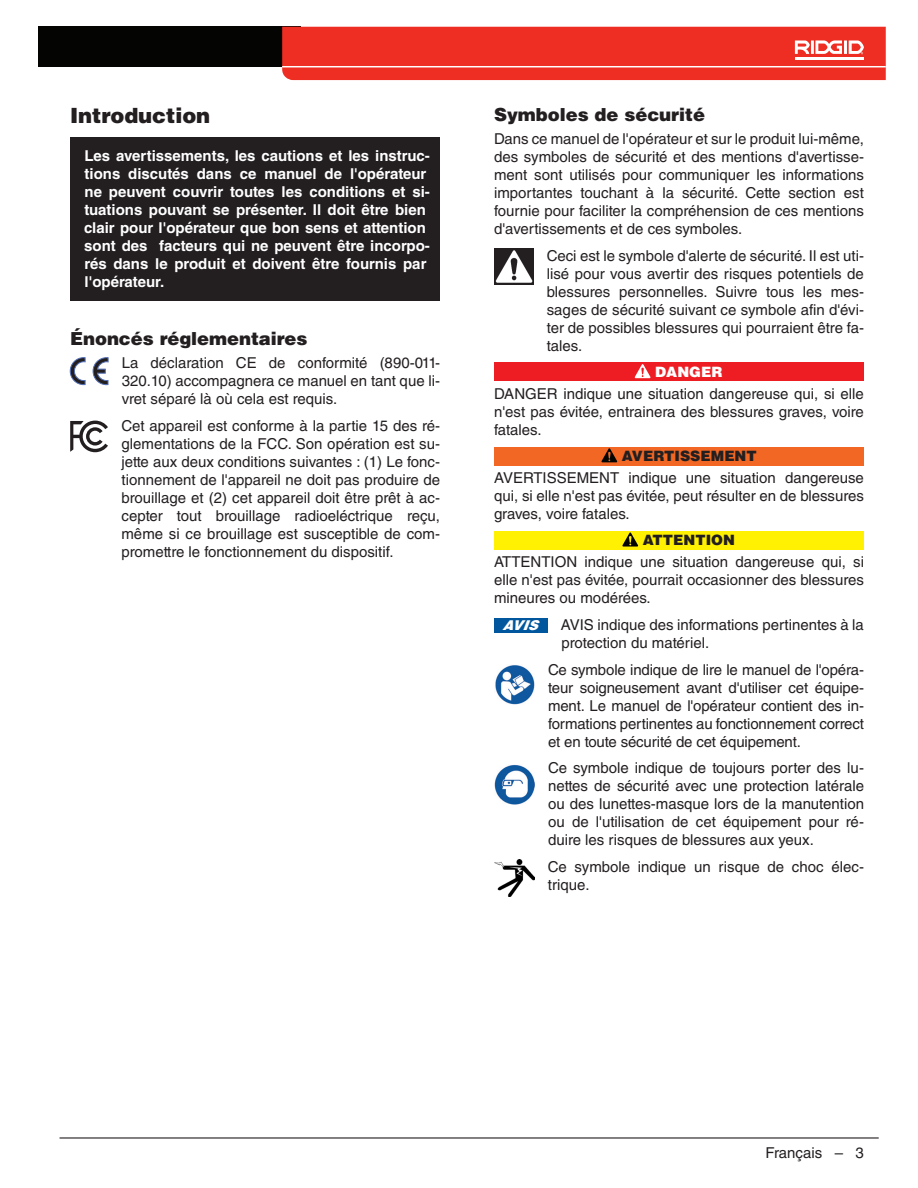
<style>
.page{position:relative;width:918px;height:1188px;background:#fff}
.page>*{position:absolute;margin:0;border:0;box-sizing:border-box;transform-origin:0 0}
.Head_1___h1{font:900 21px "Helvetica LT Std";letter-spacing:-.005em;color:#231f20}
.Head_2____h2{font:900 18px "Helvetica LT Std";letter-spacing:-.005em;color:#231f20}
.Basic_Normal___bn{font:15px/18px "Helvetica LT Std";color:#231f20;text-align:justify}
.Basic_Bold____bb{font:700 15px/18px "Helvetica LT Std";color:#fff}
.Safety_Bar_Symbol{font:900 14.25px "Helvetica LT Std";color:#231f20}
.Safety_Bar_Symbol-2{font:900 14.25px "Helvetica LT Std";color:#fff}
.Notice_White{font:italic 900 13.5px "Helvetica LT Std";color:#fff}
</style>
<div class="page">
<div style="left:38px;top:27px;width:263px;height:40px;background:#040503"></div>
<hr style="left:60px;top:1137px;width:819px;height:2px;background:#231f20">
<div style="left:282px;top:27px;width:604px;height:53px;background:#ee2e22"></div>
<hr style="left:795px;top:57px;width:69px;height:3px;background:#fff">
<div style="left:70px;top:137px;width:370px;height:164px;background:#231f20"></div>
<svg style="left:93px;top:358px;width:15px;height:27px"></svg>
<svg style="left:70px;top:358px;width:15px;height:27px"></svg>
<svg style="left:70px;top:421px;width:38px;height:31px"></svg>
<img style="left:494px;top:249px;width:39px;height:36px">
<div style="left:494px;top:363px;width:370px;height:18px;background:#ee1d23"></div>
<svg style="left:635px;top:364px;width:15px;height:14px"></svg>
<div style="left:494px;top:447px;width:370px;height:18px;background:#f26724"></div>
<svg style="left:602px;top:448px;width:15px;height:14px"></svg>
<div style="left:494px;top:531px;width:370px;height:18px;background:#fff101"></div>
<svg style="left:622px;top:532px;width:16px;height:15px"></svg>
<div style="left:494px;top:618px;width:54px;height:14px;background:#00579d"></div>
<img style="left:495px;top:665px;width:40px;height:40px">
<img style="left:494px;top:765px;width:41px;height:40px">
<img style="left:494px;top:860px;width:40px;height:36px">
<p class="Head_1___h1" style="left:70px;top:102px;width:142px">Introduction</p>
<p class="Basic_Bold____bb" style="left:84px;top:147px;width:347px">Les avertissements, les cautions et les instruc&shy;tions discutés dans ce manuel de l'opérateur ne peuvent couvrir toutes les conditions et si&shy;tuations pouvant se présenter. Il doit être bien clair pour l'opérateur que bon sens et attention sont des facteurs qui ne peuvent être incorpo&shy;rés dans le produit et doivent être fournis par l'opérateur.</p>
<p class="Head_2____h2" style="left:70px;top:326px;width:239px">Énoncés réglementaires</p>
<p class="Basic_Normal___bn" style="left:122px;top:354px;width:320px">La déclaration CE de conformité (890-011- 320.10) accompagnera ce manuel en tant que li&shy;vret séparé là où cela est requis.</p>
<p class="Basic_Normal___bn" style="left:122px;top:416px;width:320px">Cet appareil est conforme à la partie 15 des ré&shy;glementations de la FCC. Son opération est su&shy;jette aux deux conditions suivantes : (1) Le fonc&shy;tionnement de l'appareil ne doit pas produire de brouillage et (2) cet appareil doit être prêt à ac&shy;cepter tout brouillage radioeléctrique reçu, même si ce brouillage est susceptible de com&shy;promettre le fonctionnement du dispositif.</p>
<p class="Head_2____h2" style="left:494px;top:103px;width:212px">Symboles de sécurité</p>
<p class="Basic_Normal___bn" style="left:494px;top:130px;width:371px">Dans ce manuel de l'opérateur et sur le produit lui-même, des symboles de sécurité et des mentions d'avertisse&shy;ment sont utilisés pour communiquer les informations importantes touchant à la sécurité. Cette section est fournie pour faciliter la compréhension de ces mentions d'avertissements et de ces symboles.</p>
<p class="Basic_Normal___bn" style="left:547px;top:247px;width:319px">Ceci est le symbole d'alerte de sécurité. Il est uti&shy;lisé pour vous avertir des risques potentiels de blessures personnelles. Suivre tous les mes&shy;sages de sécurité suivant ce symbole afin d'évi&shy;ter de possibles blessures qui pourraient être fa&shy;tales.</p>
<p class="Safety_Bar_Symbol-2" style="left:655px;top:362px;width:69px">DANGER</p>
<p class="Basic_Normal___bn" style="left:494px;top:385px;width:371px">DANGER indique une situation dangereuse qui, si elle n'est pas évitée, entrainera des blessures graves, voire fatales.</p>
<p class="Safety_Bar_Symbol" style="left:622px;top:446px;width:136px">AVERTISSEMENT</p>
<p class="Basic_Normal___bn" style="left:494px;top:469px;width:371px">AVERTISSEMENT indique une situation dangereuse qui, si elle n'est pas évitée, peut résulter en de blessures graves, voire fatales.</p>
<p class="Safety_Bar_Symbol" style="left:643px;top:531px;width:94px">ATTENTION</p>
<p class="Basic_Normal___bn" style="left:494px;top:553px;width:371px">ATTENTION indique une situation dangereuse qui, si elle n'est pas évitée, pourrait occasionner des blessures mineures ou modérées.</p>
<p class="Notice_White" style="left:502px;top:616px;width:37px">AVIS</p>
<p class="Basic_Normal___bn" style="left:561px;top:616px;width:305px">AVIS indique des informations pertinentes à la protection du matériel.</p>
<p class="Basic_Normal___bn" style="left:548px;top:660px;width:317px">Ce symbole indique de lire le manuel de l'opéra&shy;teur soigneusement avant d'utiliser cet équipe&shy;ment. Le manuel de l'opérateur contient des in&shy;formations pertinentes au fonctionnement correct et en toute sécurité de cet équipement.</p>
<p class="Basic_Normal___bn" style="left:548px;top:759px;width:317px">Ce symbole indique de toujours porter des lu&shy;nettes de sécurité avec une protection latérale ou des lunettes-masque lors de la manutention ou de l'utilisation de cet équipement pour ré&shy;duire les risques de blessures aux yeux.</p>
<p class="Basic_Normal___bn" style="left:548px;top:858px;width:318px">Ce symbole indique un risque de choc élec&shy;trique.</p>
<p class="Basic_Normal___bn" style="left:766px;top:1144px;width:100px">Français – 3</p>
</div>
